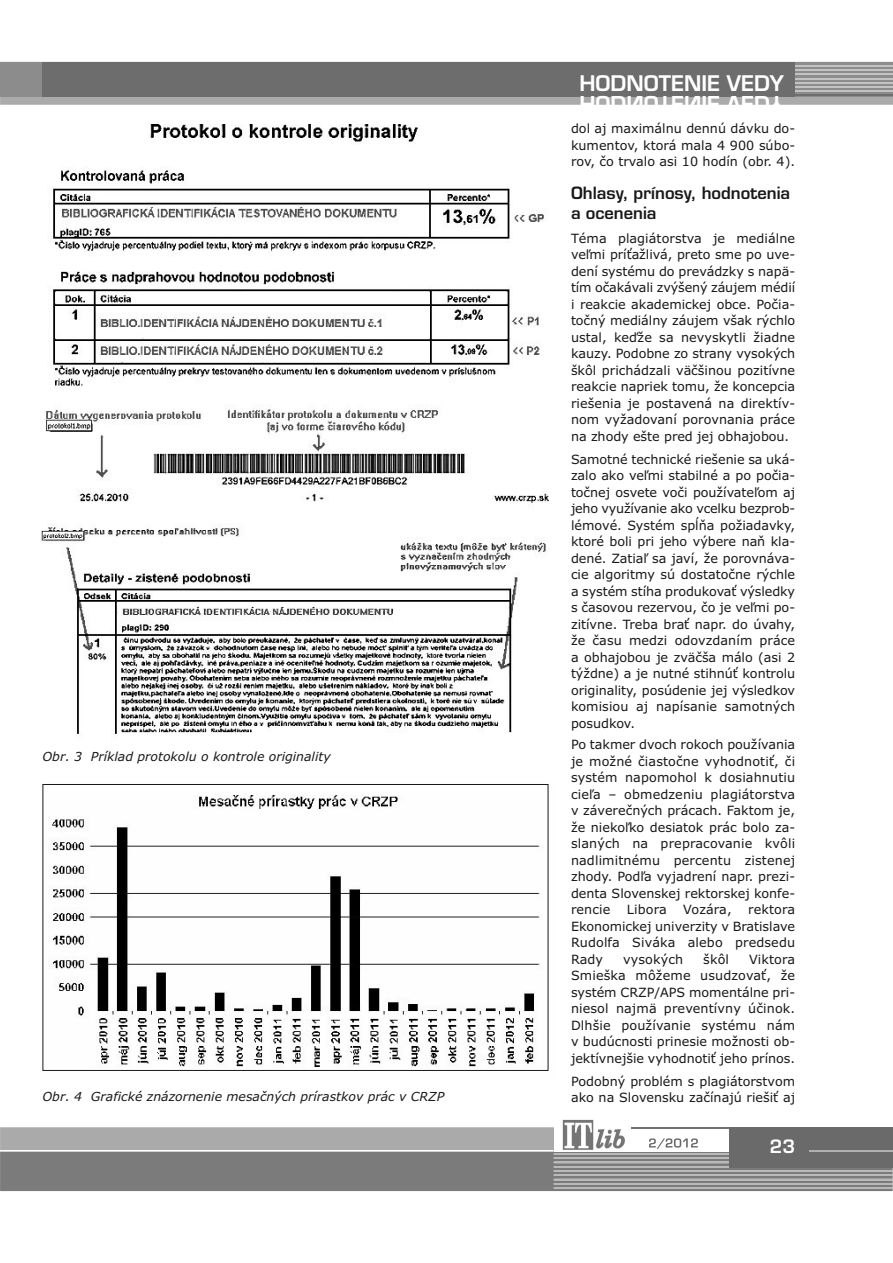
<style>
.page{position:relative;width:893px;height:1263px;background:#fff}
.page>*{position:absolute;margin:0;border:0;box-sizing:border-box;transform-origin:0 0}
.t1{font:21px "Euromode CE Bold";color:#fff}
.t2{font:18px "Euromode CE Bold";color:#fff}
.t3{font:16.5px/19.8px "Euromode CE Bold";color:#191919}
.t4{font:12.75px/16.5px "Verdana";color:#191919;text-align:justify}
.t5{font:italic 12.45px "Verdana";color:#191919}
</style>
<div class="page">
<svg style="left:1px;top:1127px;width:553px;height:11px;background:#acacac"></svg>
<svg style="left:0;top:62px;width:893px;height:43px;background:#7e7e7e"></svg>
<hr style="left:795px;top:65px;width:98px;height:2px;background:#c2c2c2">
<hr style="left:631px;top:1127px;width:98px;height:2px;background:#717171">
<img style="left:562px;top:1119px;width:62px;height:19px">
<div style="left:729px;top:1127px;width:164px;height:41px;background:#6a6a6a"></div>
<hr style="left:0;top:1127px;width:1px;height:64px;background:#aaa">
<svg style="left:0;top:1138px;width:893px;height:53px;background:#8e8e8e"></svg>
<img style="left:41px;top:124px;width:507px;height:610px">
<img style="left:42px;top:784px;width:507px;height:287px">
<div style="left:43px;top:784px;width:505px;height:287px;border:1px solid #191919"></div>
<p class="t5" style="left:43px;top:750px;width:290px">Obr. 3 Príklad protokolu o kontrole originality</p>
<p class="t5" style="left:43px;top:1090px;width:403px">Obr. 4 Grafické znázornenie mesačných prírastkov prác v CRZP</p>
<h1 class="t1" style="left:579px;top:73px;width:206px">HH OO DD NN OO TT EE NN II EE VV EE DD YY</h1>
<p class="t4" style="left:571px;top:120px;width:226px">dol aj maximálnu dennú dávku do&shy;kumentov, ktorá mala 4 900 súbo&shy;rov, čo trvalo asi 10 hodín (obr. 4).</p>
<p class="t3" style="left:571px;top:183px;width:221px">Ohlasy, prínosy, hodnotenia a ocenenia</p>
<p class="t4" style="left:571px;top:230px;width:226px">Téma plagiátorstva je mediálne veľmi príťažlivá, preto sme po uve&shy;dení systému do prevádzky s napä&shy;tím očakávali zvýšený záujem médií i reakcie akademickej obce. Počia&shy;točný mediálny záujem však rýchlo ustal, keďže sa nevyskytli žiadne kauzy. Podobne zo strany vysokých škôl prichádzali väčšinou pozitívne reakcie napriek tomu, že koncepcia riešenia je postavená na direktív&shy;nom vyžadovaní porovnania práce na zhody ešte pred jej obhajobou.</p>
<p class="t4" style="left:571px;top:451px;width:226px">Samotné technické riešenie sa uká&shy;zalo ako veľmi stabilné a po počia&shy;točnej osvete voči používateľom aj jeho využívanie ako vcelku bezprob&shy;lémové. Systém spĺňa požiadavky, ktoré boli pri jeho výbere naň kla&shy;dené. Zatiaľ sa javí, že porovnáva&shy;cie algoritmy sú dostatočne rýchle a systém stíha produkovať výsledky s časovou rezervou, čo je veľmi po&shy;zitívne. Treba brať napr. do úvahy, že času medzi odovzdaním práce a obhajobou je zväčša málo (asi 2 týždne) a je nutné stihnúť kontrolu originality, posúdenie jej výsledkov komisiou aj napísanie samotných posudkov.</p>
<p class="t4" style="left:571px;top:736px;width:226px">Po takmer dvoch rokoch používania je možné čiastočne vyhodnotiť, či systém napomohol k dosiahnutiu cieľa – obmedzeniu plagiátorstva v záverečných prácach. Faktom je, že niekoľko desiatok prác bolo za&shy;slaných na prepracovanie kvôli nadlimitnému percentu zistenej zhody. Podľa vyjadrení napr. prezi&shy;denta Slovenskej rektorskej konfe&shy;rencie</p>
<p class="t4" style="left:627px;top:901px;width:41px">Libora</p>
<p class="t4" style="left:683px;top:901px;width:50px">Vozára,</p>
<p class="t4" style="left:571px;top:901px;width:226px;text-indent:177px">rektora Ekonomickej univerzity v Bratislave Rudolfa Siváka alebo predsedu Rady</p>
<p class="t4" style="left:623px;top:951px;width:62px">vysokých</p>
<p class="t4" style="left:703px;top:951px;width:27px">škôl</p>
<p class="t4" style="left:571px;top:951px;width:226px;text-indent:178px">Viktora Smieška môžeme usudzovať, že systém CRZP/APS momentálne pri&shy;niesol najmä preventívny účinok.<br>Dlhšie používanie systému nám v budúcnosti prinesie možnosti ob&shy;jektívnejšie vyhodnotiť jeho prínos.</p>
<p class="t4" style="left:571px;top:1073px;width:226px">Podobný problém s plagiátorstvom ako na Slovensku začínajú riešiť aj</p>
<h2 class="t2" style="left:770px;top:1135px;width:27px">23</h2>
</div>
